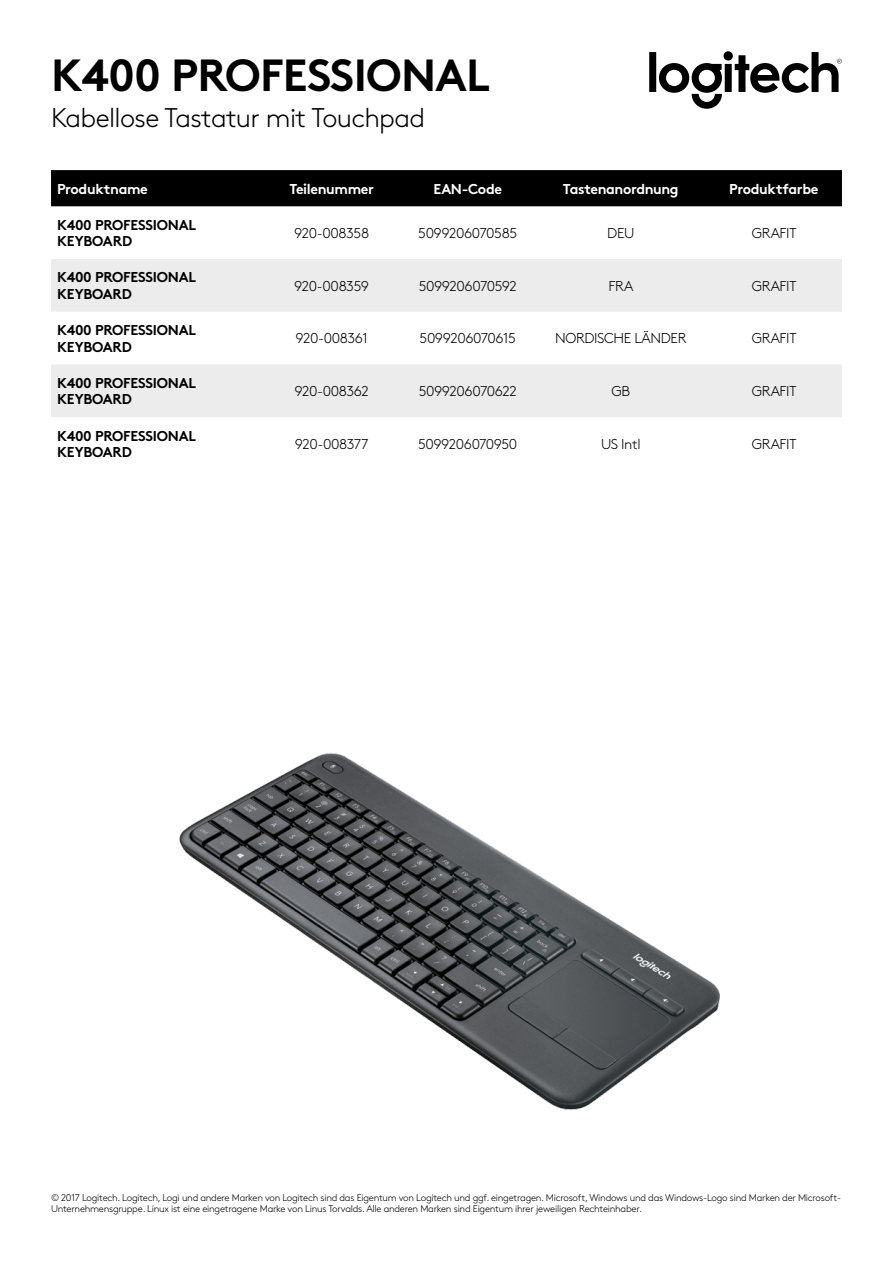
<style>
.page{position:relative;width:893px;height:1263px;background:#fff}
.page>*{position:absolute;margin:0;border:0;box-sizing:border-box;transform-origin:0 0}
.t1{font:700 45px "Brown Pro";letter-spacing:-.015em;color:#000}
.t2{font:300 27px "Brown Pro";letter-spacing:-.025em;color:#000}
.t3{font:300 14.25px "Brown Pro";letter-spacing:-.025em;color:#000}
.t4{font:700 14.25px/16.5px "Brown Pro";letter-spacing:-.015em;color:#000}
.t5{font:700 14.25px "Brown Pro";letter-spacing:-.025em;color:#fff}
.t6{font:300 9.75px/11.2px "Brown Pro";letter-spacing:-.025em;color:#000}
</style>
<div class="page">
<svg style="left:649px;top:51px;width:193px;height:58px"></svg>
<img style="left:179px;top:753px;width:541px;height:357px">
<div style="left:51px;top:170px;width:791px;height:36px;background:#000"></div>
<svg style="left:51px;top:259px;width:791px;height:158px;fill:#ececec"></svg>
<h1 class="t1" style="left:51px;top:38px;width:440px">K400 PROFESSIONAL</h1>
<h2 class="t2" style="left:51px;top:98px;width:376px">Kabellose Tastatur mit Touchpad</h2>
<h3 class="t5" style="left:57px;top:177px;width:92px">Produktname</h3>
<h3 class="t5" style="left:289px;top:177px;width:86px">Teilenummer</h3>
<h3 class="t5" style="left:433px;top:177px;width:70px">EAN-Code</h3>
<h3 class="t5" style="left:563px;top:177px;width:117px">Tastenanordnung</h3>
<h3 class="t5" style="left:729px;top:177px;width:91px">Produktfarbe</h3>
<h3 class="t4" style="left:57px;top:215px;width:141px">K400 PROFESSIONAL<br>KEYBOARD</h3>
<h3 class="t3" style="left:294px;top:223px;width:76px">920-008358</h3>
<h3 class="t3" style="left:418px;top:223px;width:100px">5099206070585</h3>
<h3 class="t3" style="left:607px;top:223px;width:29px">DEU</h3>
<h3 class="t3" style="left:752px;top:223px;width:46px">GRAFIT</h3>
<h3 class="t4" style="left:57px;top:268px;width:141px">K400 PROFESSIONAL<br>KEYBOARD</h3>
<h3 class="t3" style="left:294px;top:275px;width:76px">920-008359</h3>
<h3 class="t3" style="left:419px;top:275px;width:100px">5099206070592</h3>
<h3 class="t3" style="left:609px;top:275px;width:26px">FRA</h3>
<h3 class="t3" style="left:752px;top:275px;width:46px">GRAFIT</h3>
<h3 class="t4" style="left:57px;top:320px;width:141px">K400 PROFESSIONAL<br>KEYBOARD</h3>
<h3 class="t3" style="left:295px;top:328px;width:74px">920-008361</h3>
<h3 class="t3" style="left:420px;top:328px;width:98px">5099206070615</h3>
<h3 class="t3" style="left:555px;top:328px;width:133px">NORDISCHE LÄNDER</h3>
<h3 class="t3" style="left:752px;top:328px;width:46px">GRAFIT</h3>
<h3 class="t4" style="left:57px;top:373px;width:141px">K400 PROFESSIONAL<br>KEYBOARD</h3>
<h3 class="t3" style="left:295px;top:381px;width:76px">920-008362</h3>
<h3 class="t3" style="left:419px;top:381px;width:100px">5099206070622</h3>
<h3 class="t3" style="left:611px;top:381px;width:20px">GB</h3>
<h3 class="t3" style="left:752px;top:381px;width:46px">GRAFIT</h3>
<h3 class="t4" style="left:57px;top:426px;width:141px">K400 PROFESSIONAL<br>KEYBOARD</h3>
<h3 class="t3" style="left:295px;top:433px;width:75px">920-008377</h3>
<h3 class="t3" style="left:418px;top:433px;width:101px">5099206070950</h3>
<h3 class="t3" style="left:601px;top:433px;width:41px">US Intl</h3>
<h3 class="t3" style="left:752px;top:433px;width:46px">GRAFIT</h3>
<p class="t6" style="left:51px;top:1191px;width:792px">© 2017 Logitech. Logitech, Logi und andere Marken von Logitech sind das Eigentum von Logitech und ggf. eingetragen. Microsoft, Windows und das Windows-Logo sind Marken der Microsoft-<br>Unternehmensgruppe. Linux ist eine eingetragene Marke von Linus Torvalds. Alle anderen Marken sind Eigentum ihrer jeweiligen Rechteinhaber.</p>
</div>
